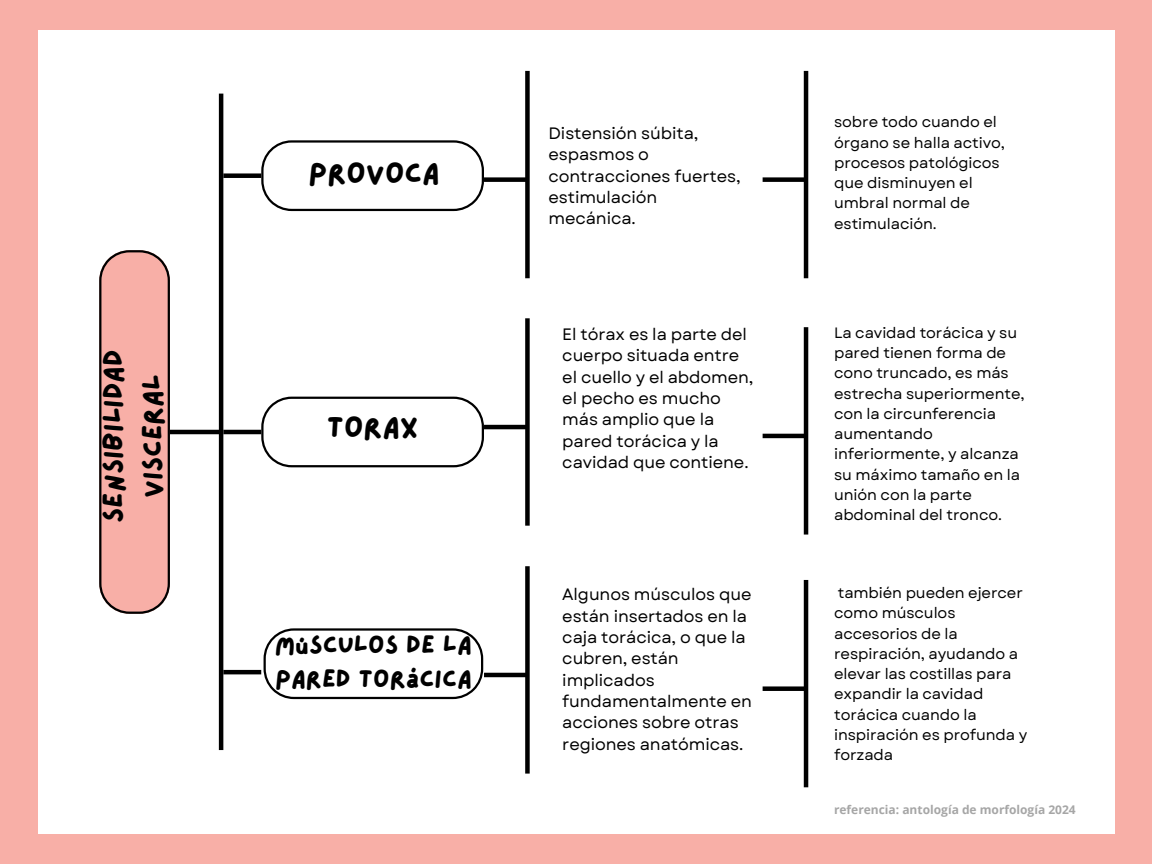
<style>
.page{position:relative;width:1152px;height:864px;background:#f8afa7}
.page>*{position:absolute;margin:0;border:0;box-sizing:border-box;transform-origin:0 0}
.t1{font:30px "Lazydog";color:#000}
.t2{font:28.35px/39.3px "Lazydog";color:#000;text-align:center}
.t3{font:25.5px/34.8px "Lazydog";color:#000}
.t4{font:16.5px/21.3px "Garet";letter-spacing:-.005em;color:#000}
.t5{font:15px/20.2px "Garet";letter-spacing:-.005em;color:#000}
.t6{font:700 12px "Open Sans";color:#a6a6a6}
</style>
<div class="page">
<div style="left:38px;top:30px;width:1076px;height:804px;background:#fff"></div>
<hr style="left:141px;top:430px;width:80px;height:4px;background:#000">
<hr style="left:219px;top:94px;width:4px;height:656px;background:#000">
<svg style="left:99px;top:250px;width:71px;height:364px;background:#e6a59e"></svg>
<svg style="left:261px;top:140px;width:223px;height:71px"></svg>
<svg style="left:261px;top:397px;width:223px;height:70px"></svg>
<svg style="left:264px;top:628px;width:219px;height:71px"></svg>
<div style="left:525px;top:71px;width:5px;height:207px;background:#000"></div>
<div style="left:484px;top:177px;width:43px;height:5px;background:#000"></div>
<div style="left:525px;top:318px;width:5px;height:208px;background:#000"></div>
<hr style="left:484px;top:425px;width:43px;height:4px;background:#000">
<div style="left:525px;top:566px;width:5px;height:208px;background:#000"></div>
<hr style="left:484px;top:673px;width:43px;height:4px;background:#000">
<hr style="left:804px;top:71px;width:4px;height:207px;background:#000">
<div style="left:763px;top:177px;width:43px;height:5px;background:#000"></div>
<hr style="left:804px;top:327px;width:4px;height:208px;background:#000">
<hr style="left:763px;top:434px;width:43px;height:4px;background:#000">
<hr style="left:804px;top:580px;width:4px;height:207px;background:#000">
<div style="left:763px;top:686px;width:43px;height:5px;background:#000"></div>
<div style="left:223px;top:173px;width:38px;height:5px;background:#000"></div>
<hr style="left:223px;top:430px;width:38px;height:4px;background:#000">
<hr style="left:223px;top:670px;width:38px;height:4px;background:#000">
<h1 class="t2" style="left:95px;top:523px;width:175px;rotate:-90deg">SENSIBILIDAD<br>VISCERAL</h1>
<h1 class="t1" style="left:309px;top:159px;width:132px">PROVOCA</h1>
<h1 class="t1" style="left:327px;top:413px;width:93px">TORAX</h1>
<h2 class="t3" style="left:275px;top:628px;width:198px">MÚSCULOS DE LA<br>PARED TORÁCICA</h2>
<h3 class="t4" style="left:549px;top:123px;width:194px">Distensión súbita, espasmos o contracciones fuertes, estimulación mecánica.</h3>
<h3 class="t4" style="left:562px;top:324px;width:193px">El tórax es la parte del cuerpo situada entre el cuello y el abdomen, el pecho es mucho más amplio que la pared torácica y la cavidad que contiene.</h3>
<h3 class="t4" style="left:562px;top:584px;width:191px">Algunos músculos que están insertados en la caja torácica, o que la cubren, están implicados fundamentalmente en acciones sobre otras regiones anatómicas.</h3>
<h3 class="t5" style="left:834px;top:112px;width:172px">sobre todo cuando el órgano se halla activo, procesos patológicos que disminuyen el umbral normal de estimulación.</h3>
<h3 class="t5" style="left:834px;top:323px;width:192px">La cavidad torácica y su pared tienen forma de cono truncado, es más estrecha superiormente, con la circunferencia aumentando inferiormente, y alcanza su máximo tamaño en la unión con la parte abdominal del tronco.</h3>
<h3 class="t5" style="left:834px;top:583px;width:195px">también pueden ejercer como músculos accesorios de la respiración, ayudando a elevar las costillas para expandir la cavidad torácica cuando la inspiración es profunda y forzada</h3>
<p class="t6" style="left:834px;top:801px;width:243px">referencia: antología de morfología 2024</p>
</div>
